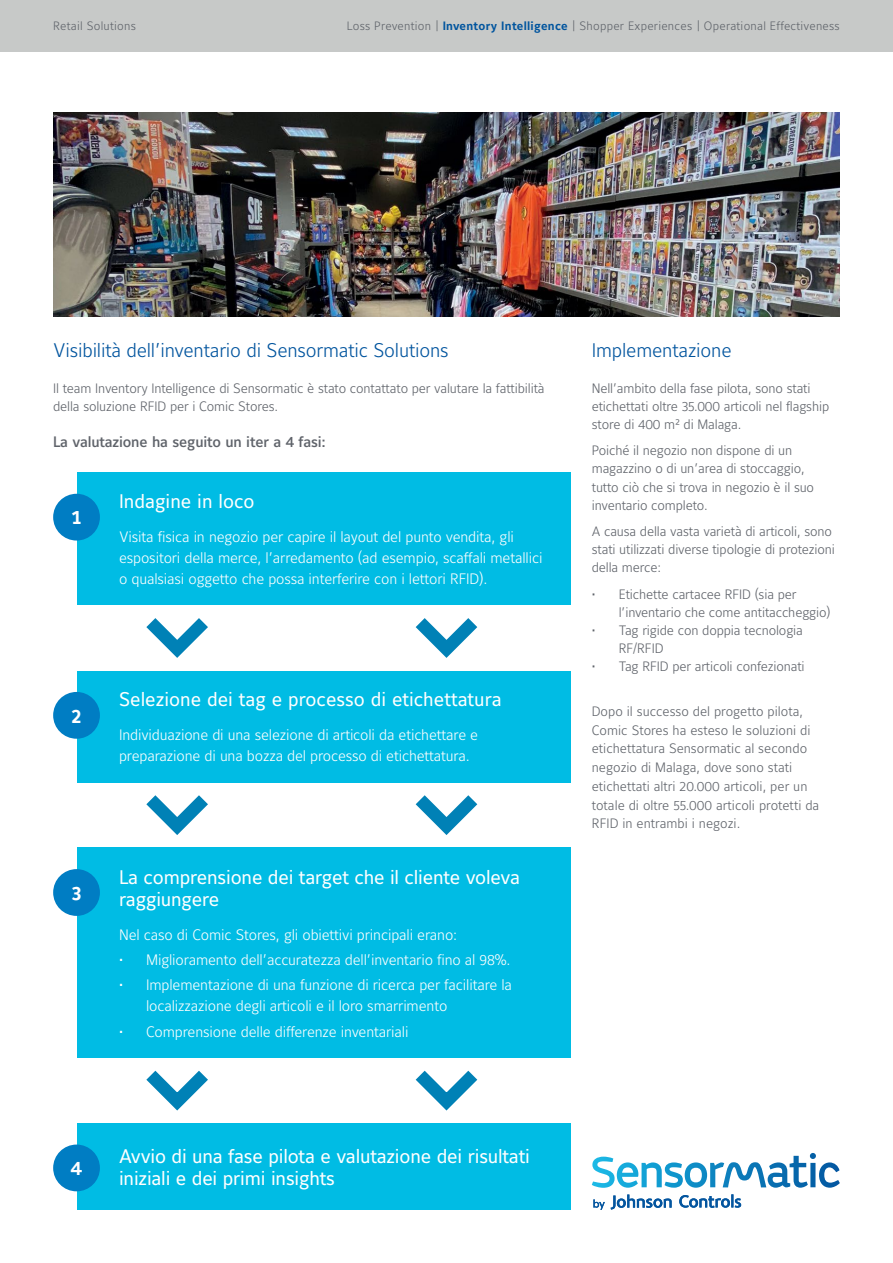
<style>
.page{position:relative;width:893px;height:1263px;background:#fff}
.page>*{position:absolute;margin:0;border:0;box-sizing:border-box;transform-origin:0 0}
.Para_title{font:19.5px/22.5px "Maurea Jci Lf ML";letter-spacing:-.01em;color:#fff}
.Body{font:300 19.5px "Maurea Jci Lf ML";letter-spacing:-.01em;color:#00549e}
.Body-2{font:700 19.5px "Maurea Jci Lf ML";color:#fff}
.Body-3{font:300 15px/21px "Maurea Jci Lf ML";letter-spacing:-.01em;color:#fff}
.Para_title-2{font:300 15px/21px "Maurea Jci Lf ML";letter-spacing:-.01em;color:#fff}
.Body-4{font:500 15px "Maurea Jci Lf ML";letter-spacing:-.01em;color:#5f636a}
.Body-5{font:300 13.5px/18px "Maurea Jci Lf ML";letter-spacing:-.01em;color:#5f636a}
.t1{font:300 12px "Maurea Jci Lf ML";letter-spacing:.02em;color:#5f636a}
.s1{font-weight:700;color:#00549e}
</style>
<div class="page">
<svg style="left:592px;top:1153px;width:248px;height:35px"></svg>
<svg style="left:679px;top:1194px;width:62px;height:14px"></svg>
<svg style="left:611px;top:1194px;width:61px;height:16px"></svg>
<svg style="left:593px;top:1199px;width:12px;height:11px"></svg>
<div style="left:77px;top:472px;width:493px;height:133px;background:#00bce4"></div>
<div style="left:77px;top:671px;width:493px;height:111px;background:#00bce4"></div>
<div style="left:77px;top:848px;width:493px;height:210px;background:#00bce4"></div>
<div style="left:77px;top:1123px;width:493px;height:87px;background:#00bce4"></div>
<div style="left:53px;top:494px;width:47px;height:46px;background:#007dc3;border-radius:50%"></div>
<div style="left:53px;top:692px;width:47px;height:47px;background:#007dc3;border-radius:50%"></div>
<div style="left:53px;top:869px;width:47px;height:47px;background:#007dc3;border-radius:50%"></div>
<div style="left:53px;top:1144px;width:47px;height:47px;background:#007dc3;border-radius:50%"></div>
<svg style="left:146px;top:618px;width:62px;height:40px"></svg>
<svg style="left:133px;top:782px;width:89px;height:53px"></svg>
<svg style="left:146px;top:1070px;width:62px;height:41px"></svg>
<svg style="left:415px;top:618px;width:63px;height:40px"></svg>
<svg style="left:402px;top:782px;width:89px;height:53px"></svg>
<svg style="left:415px;top:1070px;width:63px;height:41px"></svg>
<img style="left:53px;top:113px;width:787px;height:204px">
<div style="left:0;top:0;width:893px;height:51px;background:#c7c9c8"></div>
<p class="t1" style="left:53px;top:19px;width:84px">Retail Solutions</p>
<p class="t1" style="left:347px;top:19px;width:494px">Loss Prevention | <span class="s1">Inventory Intelligence</span> | Shopper Experiences | Operational Effectiveness</p>
<p class="Body" style="left:53px;top:338px;width:397px">Visibilità dell’inventario di Sensormatic Solutions</p>
<p class="Body-5" style="left:53px;top:379px;width:493px">Il team Inventory Intelligence di Sensormatic è stato contattato per valutare la fattibilità della soluzione RFID per i Comic Stores.</p>
<p class="Body-4" style="left:53px;top:433px;width:274px">La valutazione ha seguito un iter a 4 fasi:</p>
<p class="Body-2" style="left:72px;top:506px;width:11px">1</p>
<p class="Para_title" style="left:119px;top:490px;width:137px">Indagine in loco</p>
<p class="Body-3" style="left:119px;top:526px;width:425px">Visita fisica in negozio per capire il layout del punto vendita, gli espositori della merce, l’arredamento (ad esempio, scaffali metallici o qualsiasi oggetto che possa interferire con i lettori RFID).</p>
<p class="Body-2" style="left:72px;top:704px;width:11px">2</p>
<p class="Para_title" style="left:119px;top:688px;width:384px">Selezione dei tag e processo di etichettatura</p>
<p class="Para_title-2" style="left:119px;top:724px;width:361px">Individuazione di una selezione di articoli da etichettare e preparazione di una bozza del processo di etichettatura.</p>
<p class="Body-2" style="left:72px;top:881px;width:11px">3</p>
<p class="Para_title" style="left:119px;top:865px;width:402px">La comprensione dei target che il cliente voleva raggiungere</p>
<p class="Para_title-2" style="left:119px;top:924px;width:340px">Nel caso di Comic Stores, gli obiettivi principali erano:</p>
<p class="Body-3" style="left:119px;top:949px;width:393px">• Miglioramento dell’accuratezza dell’inventario fino al 98%.</p>
<p class="Body-3" style="left:146px;top:974px;width:367px;text-indent:-27px">• Implementazione di una funzione di ricerca per facilitare la localizzazione degli articoli e il loro smarrimento</p>
<p class="Body-3" style="left:119px;top:1021px;width:291px">• Comprensione delle differenze inventariali</p>
<p class="Body-2" style="left:71px;top:1157px;width:13px">4</p>
<p class="Para_title" style="left:119px;top:1144px;width:412px">Avvio di una fase pilota e valutazione dei risultati iniziali e dei primi insights</p>
<p class="Body" style="left:592px;top:338px;width:141px">Implementazione</p>
<p class="Body-5" style="left:592px;top:379px;width:239px">Nell’ambito della fase pilota, sono stati etichettati oltre 35.000 articoli nel flagship store di 400 m² di Malaga.</p>
<p class="Body-5" style="left:592px;top:441px;width:224px">Poiché il negozio non dispone di un magazzino o di un’area di stoccaggio, tutto ciò che si trova in negozio è il suo inventario completo.</p>
<p class="Body-5" style="left:592px;top:522px;width:245px">A causa della vasta varietà di articoli, sono stati utilizzati diverse tipologie di protezioni della merce:</p>
<p class="Body-5" style="left:619px;top:584px;width:213px;text-indent:-27px">• Etichette cartacee RFID (sia per l’inventario che come antitaccheggio)</p>
<p class="Body-5" style="left:619px;top:620px;width:186px;text-indent:-27px">• Tag rigide con doppia tecnologia<br>RF/RFID</p>
<p class="Body-5" style="left:592px;top:656px;width:214px">• Tag RFID per articoli confezionati</p>
<p class="Body-5" style="left:592px;top:701px;width:229px;line-height:18.8px">Dopo il successo del progetto pilota, Comic Stores ha esteso le soluzioni di etichettatura Sensormatic al secondo negozio di Malaga, dove sono stati etichettati altri 20.000 articoli, per un totale di oltre 55.000 articoli protetti da RFID in entrambi i negozi.</p>
</div>
